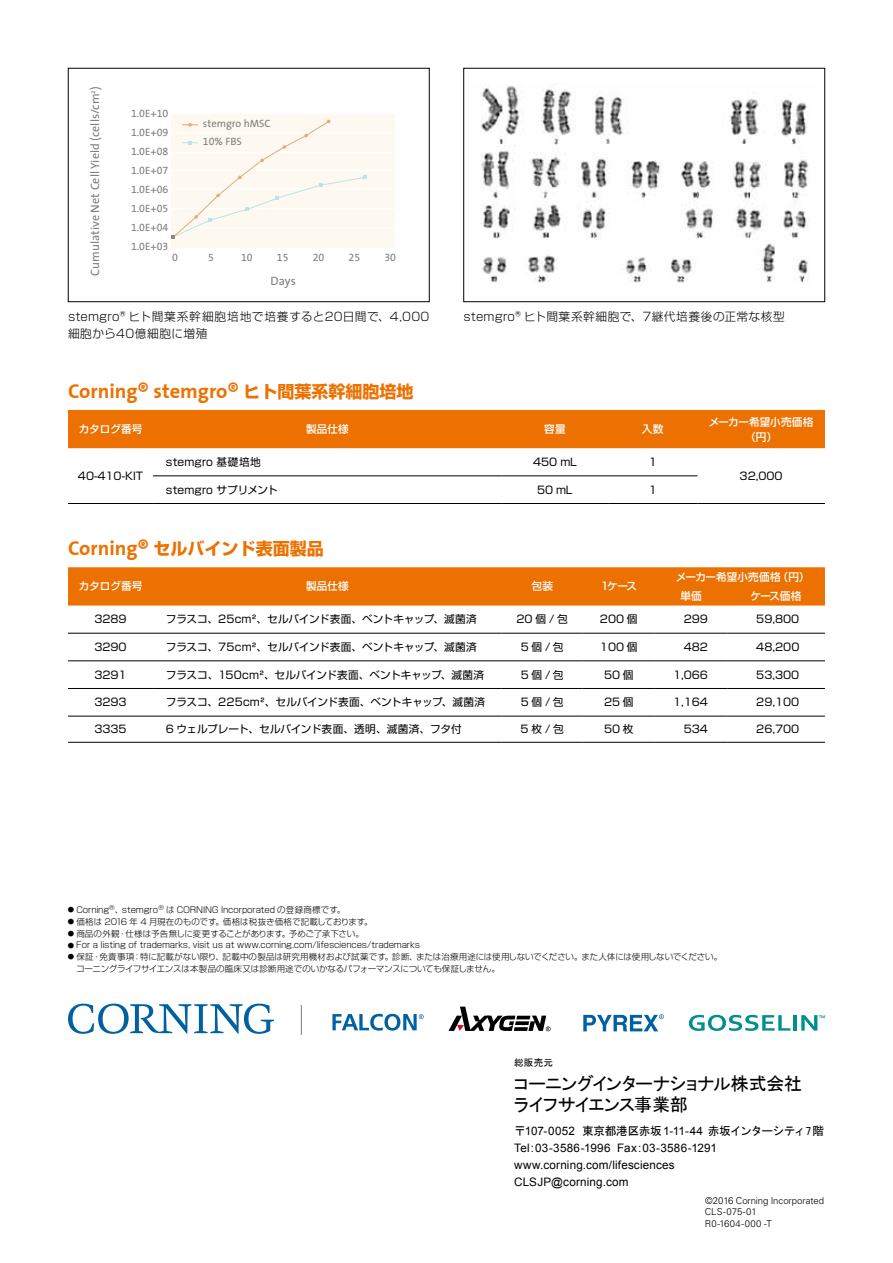
<style>
.page{position:relative;width:893px;height:1263px;background:#fff}
.page>*{position:absolute;margin:0;border:0;box-sizing:border-box;transform-origin:0 0}
.t1{font:700 20.4px "Corning Sans";color:#ed7100}
.t2{font:18px/21.3px "MS P Gothic";letter-spacing:-.015em;color:#000}
.t3{font:700 16.95px "Shin Go Pro";color:#ed7100}
.t4{font:12.15px "The Sans";color:#7d7d7d}
.t5{font:11.7px/17px "Arial";letter-spacing:.015em;color:#000}
.t6{font:300 11.7px/17px "Shin Go Pro";letter-spacing:.035em;color:#000}
.t7{font:11.7px "MS Gothic";letter-spacing:-.045em;color:#000}
.t8{font:10.65px "Shin Go Pro";color:#000}
.t9{font:10.65px/18.9px "The Sans Expert";color:#7d7d7d;text-align:justify}
.t10{font:500 10.65px/14.9px "Shin Go Pro";color:#fff;text-align:center}
.t11{font:10.65px "The Sans";color:#7d7d7d}
.t12{font:10.65px "Shin Go Pro";letter-spacing:.025em;color:#000}
.t13{font:300 9.6px/11.4px "Univers LT Std";color:#000}
.t14{font:9.6px "MS P Gothic";color:#000}
.t15{font:300 8.55px/11.7px "Shin Go Pro";letter-spacing:-.015em;color:#000}
.s1{font-family:"The Sans"}
.s2{font-family:"Shin Go Pro";font-size:16.95px}
.s3{font-family:"Corning Sans";font-size:20.4px}
.s4{font-size:6.45px}
.s5{font-family:"Arial"}
.s6{font-family:"MS P Gothic"}
</style>
<div class="page">
<svg style="left:68px;top:1003px;width:206px;height:31px"></svg>
<svg style="left:689px;top:1015px;width:101px;height:16px"></svg>
<hr style="left:793px;top:1015px;width:4px;height:15px;background:#008e90">
<svg style="left:801px;top:1015px;width:24px;height:15px"></svg>
<svg style="left:583px;top:1014px;width:81px;height:17px"></svg>
<svg style="left:448px;top:1007px;width:103px;height:24px"></svg>
<svg style="left:332px;top:1014px;width:92px;height:16px"></svg>
<hr style="left:301px;top:1005px;width:1px;height:30px;background:#7d7d7d">
<img style="left:481px;top:85px;width:328px;height:198px">
<div style="left:463px;top:68px;width:362px;height:234px;border:1px solid #000"></div>
<div style="left:172px;top:114px;width:223px;height:134px;background:#fef9f0"></div>
<hr style="left:170px;top:152px;width:229px;height:1px;background:#fff">
<hr style="left:170px;top:170px;width:229px;height:1px;background:#fff">
<hr style="left:172px;top:188px;width:228px;height:1px;background:#fff">
<hr style="left:170px;top:133px;width:229px;height:1px;background:#fff">
<hr style="left:170px;top:208px;width:229px;height:1px;background:#fff">
<hr style="left:170px;top:227px;width:229px;height:1px;background:#fff">
<svg style="left:172px;top:120px;width:195px;height:118px"></svg>
<div style="left:68px;top:68px;width:361px;height:234px;border:1px solid #000"></div>
<div style="left:68px;top:410px;width:757px;height:38px;background:#ed7100"></div>
<hr style="left:153px;top:476px;width:349px;height:1px;background:#000">
<hr style="left:502px;top:476px;width:106px;height:1px;background:#000">
<hr style="left:608px;top:476px;width:89px;height:1px;background:#000">
<hr style="left:68px;top:503px;width:85px;height:1px;background:#000">
<hr style="left:153px;top:503px;width:349px;height:1px;background:#000">
<hr style="left:502px;top:503px;width:106px;height:1px;background:#000">
<hr style="left:608px;top:503px;width:89px;height:1px;background:#000">
<hr style="left:697px;top:503px;width:128px;height:1px;background:#000">
<div style="left:68px;top:567px;width:757px;height:38px;background:#ed7100"></div>
<hr style="left:68px;top:633px;width:85px;height:1px;background:#000">
<hr style="left:153px;top:633px;width:349px;height:1px;background:#000">
<hr style="left:502px;top:633px;width:81px;height:1px;background:#000">
<hr style="left:583px;top:633px;width:72px;height:1px;background:#000">
<hr style="left:655px;top:633px;width:72px;height:1px;background:#000">
<hr style="left:727px;top:633px;width:98px;height:1px;background:#000">
<hr style="left:68px;top:661px;width:85px;height:1px;background:#000">
<hr style="left:153px;top:661px;width:349px;height:1px;background:#000">
<hr style="left:502px;top:661px;width:81px;height:1px;background:#000">
<hr style="left:583px;top:661px;width:72px;height:1px;background:#000">
<hr style="left:655px;top:661px;width:72px;height:1px;background:#000">
<hr style="left:727px;top:661px;width:98px;height:1px;background:#000">
<hr style="left:68px;top:688px;width:85px;height:1px;background:#000">
<hr style="left:153px;top:688px;width:349px;height:1px;background:#000">
<hr style="left:502px;top:688px;width:81px;height:1px;background:#000">
<hr style="left:583px;top:688px;width:72px;height:1px;background:#000">
<hr style="left:655px;top:688px;width:72px;height:1px;background:#000">
<hr style="left:727px;top:688px;width:98px;height:1px;background:#000">
<hr style="left:68px;top:716px;width:85px;height:1px;background:#000">
<hr style="left:153px;top:716px;width:349px;height:1px;background:#000">
<hr style="left:502px;top:716px;width:81px;height:1px;background:#000">
<hr style="left:583px;top:716px;width:72px;height:1px;background:#000">
<hr style="left:655px;top:716px;width:72px;height:1px;background:#000">
<hr style="left:727px;top:716px;width:98px;height:1px;background:#000">
<hr style="left:68px;top:742px;width:85px;height:1px;background:#000">
<hr style="left:153px;top:742px;width:349px;height:1px;background:#000">
<hr style="left:502px;top:742px;width:81px;height:1px;background:#000">
<hr style="left:583px;top:742px;width:72px;height:1px;background:#000">
<hr style="left:655px;top:742px;width:72px;height:1px;background:#000">
<hr style="left:727px;top:742px;width:98px;height:1px;background:#000">
<h3 class="t4" style="left:85px;top:276px;width:190px;rotate:-90deg">Cumulative Net Cell Yield (cells/cm<sup>2</sup>)</h3>
<p class="t9" style="left:131px;top:104px;width:39px">1.0<span class="s1">E</span>+10<br>1.0<span class="s1">E</span>+09<br>1.0<span class="s1">E</span>+08<br>1.0<span class="s1">E</span>+07<br>1.0<span class="s1">E</span>+06<br>1.0<span class="s1">E</span>+05<br>1.0<span class="s1">E</span>+04<br>1.0<span class="s1">E</span>+03</p>
<p class="t11" style="left:203px;top:114px;width:69px">stemgro hMSC</p>
<p class="t9" style="left:203px;top:131px;width:40px">10% <span class="s1">FBS</span></p>
<p class="t9" style="left:172px;top:247px;width:7px">0</p>
<p class="t9" style="left:208px;top:247px;width:7px">5</p>
<p class="t9" style="left:241px;top:247px;width:13px">10</p>
<p class="t9" style="left:277px;top:247px;width:13px">15</p>
<p class="t9" style="left:313px;top:247px;width:13px">20</p>
<p class="t9" style="left:349px;top:247px;width:13px">25</p>
<p class="t9" style="left:384px;top:247px;width:13px">30</p>
<h3 class="t4" style="left:271px;top:271px;width:27px">Days</h3>
<h3 class="t6" style="left:68px;top:306px;width:363px">stemgro®ヒト間葉系幹細胞培地で培養すると20日間で、4,000細胞から40億細胞に増殖</h3>
<h3 class="t6" style="left:463px;top:306px;width:323px">stemgro®ヒト間葉系幹細胞で、7継代培養後の正常な核型</h3>
<h1 class="t1" style="left:68px;top:379px;width:347px">Corning® stemgro® <span class="s2">ヒト間葉系幹細胞培地</span></h1>
<p class="t10" style="left:79px;top:420px;width:65px">カタログ番号</p>
<p class="t10" style="left:306px;top:420px;width:44px">製品仕様</p>
<p class="t10" style="left:544px;top:420px;width:23px">容量</p>
<p class="t10" style="left:642px;top:420px;width:23px">入数</p>
<p class="t10" style="left:709px;top:413px;width:106px">メーカー希望小売価格（円）</p>
<p class="t8" style="left:78px;top:467px;width:67px">40-410-KIT</p>
<p class="t12" style="left:166px;top:453px;width:96px">stemgro 基礎培地</p>
<p class="t8" style="left:533px;top:453px;width:45px">450 mL</p>
<p class="t8" style="left:649px;top:453px;width:10px">1</p>
<p class="t8" style="left:740px;top:467px;width:45px">32,000</p>
<p class="t8" style="left:166px;top:481px;width:113px">stemgro サプリメント</p>
<p class="t8" style="left:537px;top:481px;width:37px">50 mL</p>
<p class="t8" style="left:649px;top:481px;width:10px">1</p>
<h3 class="t3" style="left:68px;top:535px;width:257px"><span class="s3">Corning®</span> セルバインド表面製品</h3>
<p class="t10" style="left:79px;top:578px;width:65px">カタログ番号</p>
<p class="t10" style="left:306px;top:578px;width:44px">製品仕様</p>
<p class="t10" style="left:531px;top:578px;width:23px">包装</p>
<p class="t10" style="left:599px;top:578px;width:39px">１ケース</p>
<p class="t10" style="left:680px;top:566px;width:131px;line-height:19.2px;text-align:left;text-indent:-4px">メーカー希望小売価格（円）単価</p>
<p class="t10" style="left:750px;top:587px;width:53px">ケース価格</p>
<p class="t8" style="left:94px;top:611px;width:34px">3289</p>
<p class="t8" style="left:166px;top:611px;width:312px">フラスコ、25cm²、セルバインド表面、ベントキャップ、滅菌済</p>
<p class="t8" style="left:517px;top:611px;width:53px">20個/包</p>
<p class="t8" style="left:600px;top:611px;width:39px">200 個</p>
<p class="t8" style="left:684px;top:611px;width:26px">299</p>
<p class="t8" style="left:756px;top:611px;width:45px">59,800</p>
<p class="t8" style="left:94px;top:638px;width:34px">3290</p>
<p class="t8" style="left:166px;top:638px;width:312px">フラスコ、75cm²、セルバインド表面、ベントキャップ、滅菌済</p>
<p class="t8" style="left:521px;top:638px;width:44px">5個/包</p>
<p class="t8" style="left:600px;top:638px;width:39px">100 個</p>
<p class="t8" style="left:684px;top:638px;width:26px">482</p>
<p class="t8" style="left:756px;top:638px;width:45px">48,200</p>
<p class="t8" style="left:94px;top:666px;width:34px">3291</p>
<p class="t8" style="left:166px;top:666px;width:320px">フラスコ、150cm²、セルバインド表面、ベントキャップ、滅菌済</p>
<p class="t8" style="left:521px;top:666px;width:44px">5個/包</p>
<p class="t8" style="left:604px;top:666px;width:31px">50 個</p>
<p class="t8" style="left:673px;top:666px;width:37px">1,066</p>
<p class="t8" style="left:756px;top:666px;width:45px">53,300</p>
<p class="t8" style="left:94px;top:693px;width:34px">3293</p>
<p class="t8" style="left:166px;top:693px;width:321px">フラスコ、225cm²、セルバインド表面、ベントキャップ、滅菌済</p>
<p class="t8" style="left:521px;top:693px;width:44px">5個/包</p>
<p class="t8" style="left:604px;top:693px;width:31px">25 個</p>
<p class="t8" style="left:673px;top:693px;width:37px">1,164</p>
<p class="t8" style="left:756px;top:693px;width:45px">29,100</p>
<p class="t8" style="left:94px;top:720px;width:34px">3335</p>
<p class="t8" style="left:166px;top:720px;width:297px">6 ウェルプレート、セルバインド表面、透明、滅菌済、フタ付</p>
<p class="t8" style="left:520px;top:720px;width:45px">5枚/包</p>
<p class="t8" style="left:604px;top:720px;width:31px">50 枚</p>
<p class="t8" style="left:684px;top:720px;width:26px">534</p>
<p class="t8" style="left:756px;top:720px;width:45px">26,700</p>
<p class="t15" style="left:68px;top:903px;width:279px"><span class="s4">●</span> Corning<sup>®</sup>、stemgro<sup>®</sup> は CORNING Incorporated の登録商標です。</p>
<p class="t15" style="left:68px;top:915px;width:306px"><span class="s4">●</span> 価格は 2016 年 4 月現在のものです。価格は税抜き価格で記載しております。</p>
<p class="t15" style="left:68px;top:926px;width:297px"><span class="s4">●</span> 商品の外観・仕様は予告無しに変更することがあります。予めご了承下さい。</p>
<p class="t15" style="left:68px;top:938px;width:354px"><span class="s4">●</span> For a listing of trademarks, visit us at www.corning.com/lifesciences/trademarks</p>
<p class="t15" style="left:76px;top:950px;width:647px;text-indent:-8px"><span class="s4">●</span> 保証・免責事項：特に記載がない限り、記載中の製品は研究用機材および試薬です。診断、または治療用途には使用しないでください。また人体には使用しないでください。コーニングライフサイエンスは本製品の臨床又は診断用途でのいかなるパフォーマンスについても保証しません。</p>
<p class="t14" style="left:514px;top:1057px;width:40px">総販売元</p>
<h2 class="t2" style="left:514px;top:1073px;width:290px">コーニングインターナショナル株式会社ライフサイエンス事業部</h2>
<h3 class="t7" style="left:514px;top:1125px;width:311px">〒<span class="s5">107-0052</span> 東京都港区赤坂<span class="s5">1-11-44</span> 赤坂インターシティ<span class="s6">7</span>階</h3>
<h3 class="t5" style="left:514px;top:1140px;width:204px">Tel:03-3586-1996 Fax:03-3586-1291 www.corning.com/lifesciences<br>CLSJP@corning.com</h3>
<p class="t13" style="left:705px;top:1194px;width:121px">©2016 Corning Incorporated<br>CLS-075-01<br>R0-1604-000 -T</p>
</div>
